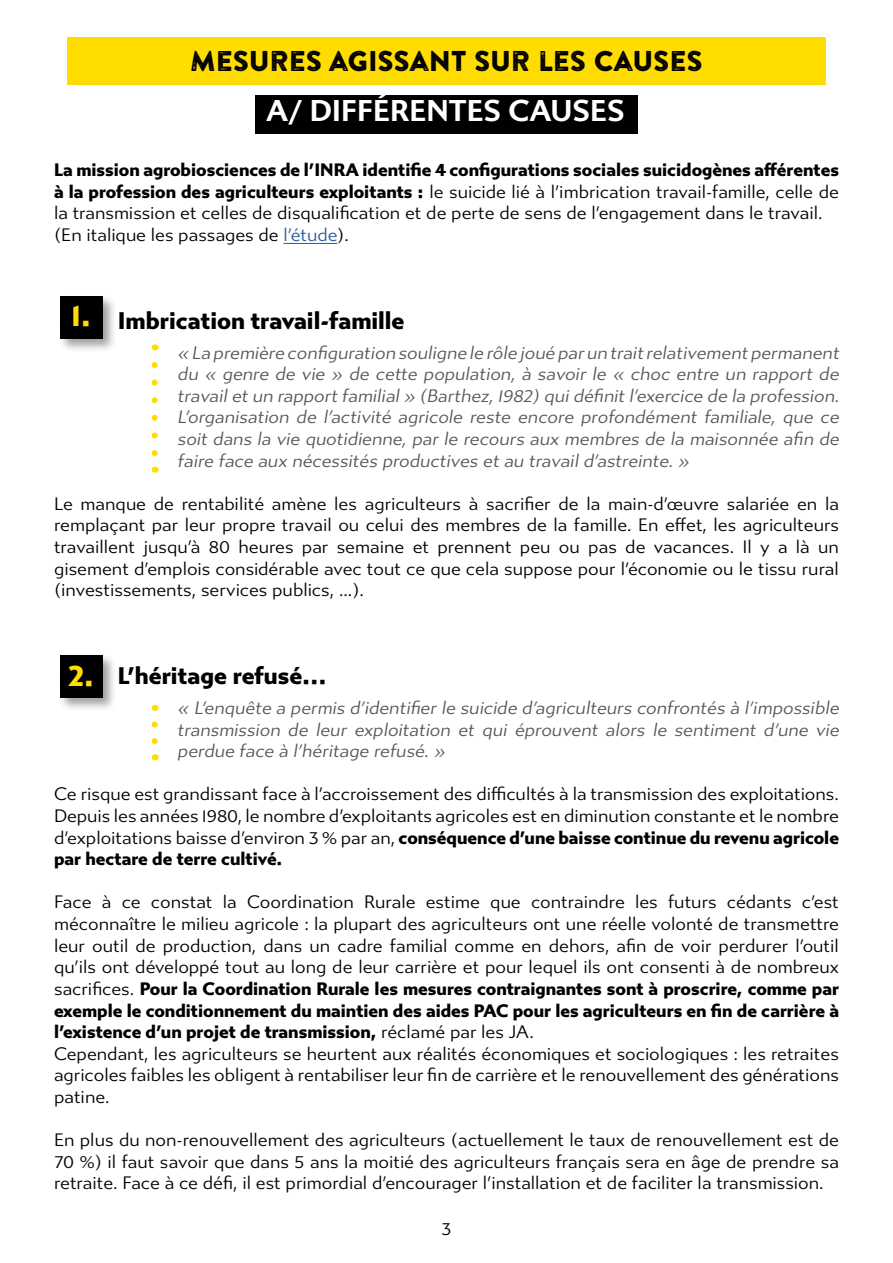
<style>
.page{position:relative;width:893px;height:1263px;background:#fff}
.page>*{position:absolute;margin:0;border:0;box-sizing:border-box;transform-origin:0 0}
.t1{font:700 30px "Gibbs";color:#fff}
.t2{font:900 30px "Gibbs";color:#fd0}
.t3{font:28.5px "Brandon Printed One";letter-spacing:-.03em;color:#000}
.t4{font:900 24px "Gibbs";color:#000}
.t5{font:18px/21.6px "Gibbs";color:#000;text-align:justify}
.t6{font:italic 18px/21.6px "Gibbs";color:#575756;text-align:justify}
.s1{color:#000}
.s2{font-weight:900}
.s3{color:#275b9b}
</style>
<div class="page">
<div style="left:67px;top:37px;width:759px;height:48px;background:#fd0"></div>
<hr style="left:284px;top:243px;width:53px;height:1px;background:#275b9b">
<div style="left:58px;top:294px;width:59px;height:59px;background:#000;opacity:.38"></div>
<div style="left:60px;top:296px;width:42px;height:42px;background:#000"></div>
<svg style="left:152px;top:365px;width:6px;height:92px"></svg>
<div style="left:58px;top:653px;width:59px;height:59px;background:#000;opacity:.38"></div>
<div style="left:60px;top:655px;width:42px;height:42px;background:#000"></div>
<svg style="left:152px;top:724px;width:6px;height:36px"></svg>
<div style="left:255px;top:95px;width:383px;height:38px;background:#000"></div>
<h2 class="t3" style="left:190px;top:43px;width:514px">MESURES AGISSANT SUR LES CAUSES</h2>
<h1 class="t1" style="left:267px;top:93px;width:369px">A/ DIFFÉRENTES CAUSES<span class="s1">.</span></h1>
<p class="t5" style="left:54px;top:159px;width:786px;text-align:left"><span class="s2">La mission agrobiosciences de l’INRA identifie 4 configurations sociales suicidogènes afférentes à la profession des agriculteurs exploitants :</span> le suicide lié à l’imbrication travail-famille, celle de la transmission et celles de disqualification et de perte de sens de l’engagement dans le travail. (En italique les passages de <span class="s3">l’étude</span>).</p>
<h1 class="t2" style="left:71px;top:298px;width:21px">1.</h1>
<h3 class="t4" style="left:118px;top:306px;width:288px">Imbrication travail-famille</h3>
<p class="t6" style="left:177px;top:342px;width:667px">«La première configuration souligne le rôle joué par un trait relativement permanent du « genre de vie » de cette population, à savoir le « choc entre un rapport de travailet un rapport familial » (Barthez,1982) quidéfinit l’exercice de la profession.<br>L’organisation de l’activité agricole reste encore profondément familiale, que ce soit dans la vie quotidienne, par le recours aux membres de la maisonnée afin de faire face aux nécessités productives et au travail d’astreinte. »</p>
<p class="t5" style="left:54px;top:493px;width:787px">Le manque de rentabilité amène les agriculteurs à sacrifier de la main-d’œuvre salariée en la remplaçant par leur propre travail ou celui des membres de la famille. En effet, les agriculteurs travaillent jusqu’à 80 heures par semaine et prennent peu ou pas de vacances. Il y a là un gisement d’emplois considérable avec tout ce que cela suppose pour l’économie ou le tissu rural (investissements, services publics, ...).</p>
<h1 class="t2" style="left:69px;top:658px;width:27px">2.</h1>
<h3 class="t4" style="left:118px;top:662px;width:210px">L’héritage refusé…</h3>
<p class="t6" style="left:177px;top:697px;width:666px">« L’enquête a permis d’identifier le suicide d’agriculteurs confrontés à l’impossible transmission de leur exploitation et qui éprouvent alors le sentiment d’une vie perdue face à l’héritage refusé. »</p>
<p class="t5" style="left:54px;top:784px;width:786px">Ce risque est grandissant face à l’accroissement des difficultés à la transmission des exploitations.<br>Depuis les années 1980, le nombre d’exploitants agricoles est en diminution constante et le nombre d’exploitations baisse d’environ 3 % par an, <span class="s2">conséquence d’une baisse continue du revenu agricole par hectare de terre cultivé.</span></p>
<p class="t5" style="left:54px;top:892px;width:786px;text-align:left">Face à ce constat la Coordination Rurale estime que contraindre les futurs cédants c’est méconnaître le milieu agricole : la plupart des agriculteurs ont une réelle volonté de transmettre leur outil de production, dans un cadre familial comme en dehors, afin de voir perdurer l’outil qu’ils ont développé tout au long de leur carrière et pour lequel ils ont consenti à de nombreux sacrifices. <span class="s2">Pour la Coordination Rurale les mesures contraignantes sont à proscrire, comme par exemple le conditionnement du maintien des aides PAC pour les agriculteurs en fin de carrière à l’existence d’un projet de transmission,</span> réclamé par les JA.<br>Cependant, les agriculteurs se heurtent aux réalités économiques et sociologiques : les retraites agricoles faibles les obligent à rentabiliser leur fin de carrière et le renouvellement des générations patine.</p>
<p class="t5" style="left:54px;top:1129px;width:787px">En plus du non-renouvellement des agriculteurs (actuellement le taux de renouvellement est de 70 %) il faut savoir que dans 5 ans la moitié des agriculteurs français sera en âge de prendre sa retraite. Face à ce défi, il est primordial d’encourager l’installation et de faciliter la transmission.</p>
<p class="t5" style="left:441px;top:1218px;width:11px">3</p>
</div>
